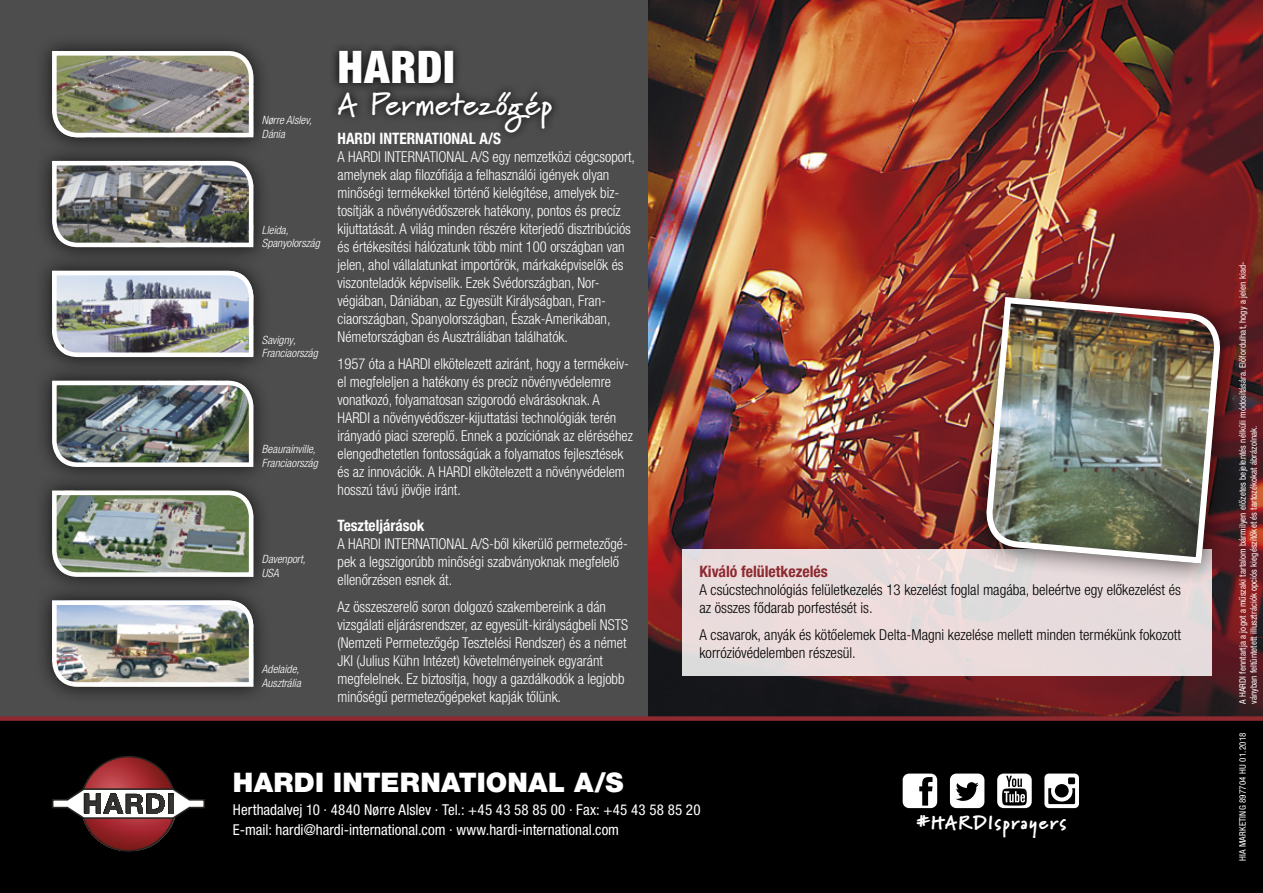
<style>
.page{position:relative;width:1263px;height:893px;background:#4d4d4d}
.page>*{position:absolute;margin:0;border:0;box-sizing:border-box;transform-origin:0 0}
.t1{font:900 condensed 45px "Helvetica Neue LT Pro";letter-spacing:.02em;color:#fff}
.t2{font:700 31.5px "Marydale";letter-spacing:.015em;color:#fff}
.t3{font:900 27px "Helvetica Neue LT Pro";letter-spacing:.01em;color:#fff}
.t4{font:900 19.5px "Marydale";letter-spacing:.07em;color:#fff}
.t5{font:700 condensed 15.75px "Helvetica Neue LT Pro";color:#fff}
.t6{font:700 condensed 15.75px "Helvetica Neue LT Pro";color:#8e2930}
.t7{font:300 condensed 15px/18px "Helvetica Neue LT Pro";color:#fff}
.t8{font:300 condensed 15px/18px "Helvetica Neue LT Pro";color:#000}
.t9{font:condensed 15px/19.5px "Helvetica Neue LT Pro";color:#fff}
.t10{font:italic 300 condensed 11.4px/13.6px "Helvetica Neue LT Pro";color:#fff}
.t11{font:condensed 9px/10.8px "Helvetica Neue LT Pro";letter-spacing:.01em;color:#fff}
</style>
<div class="page">
<img style="left:648px;top:0;width:615px;height:716px">
<div style="left:682px;top:549px;width:530px;height:126px;background:#e9dcdc"></div>
<div style="left:34px;top:33px;width:237px;height:122px;background:#000;opacity:.75"></div>
<img style="left:50px;top:49px;width:206px;height:91px">
<div style="left:34px;top:143px;width:237px;height:122px;background:#434343"></div>
<img style="left:50px;top:159px;width:206px;height:90px">
<div style="left:34px;top:253px;width:237px;height:122px;background:#424242"></div>
<img style="left:50px;top:268px;width:206px;height:91px">
<div style="left:34px;top:363px;width:237px;height:122px;background:#434343"></div>
<img style="left:50px;top:378px;width:206px;height:91px">
<div style="left:34px;top:472px;width:237px;height:122px;background:#434343"></div>
<img style="left:50px;top:488px;width:206px;height:91px">
<div style="left:34px;top:582px;width:237px;height:122px;background:#444"></div>
<img style="left:50px;top:598px;width:206px;height:91px">
<div style="left:0;top:718px;width:1263px;height:175px;background:#000"></div>
<div style="left:0;top:716px;width:1263px;height:5px;background:#8e2930"></div>
<svg style="left:334px;top:46px;width:123px;height:37px;background:#242424"></svg>
<svg style="left:336px;top:83px;width:219px;height:52px"></svg>
<div style="left:963px;top:274px;width:280px;height:312px;background:#000;opacity:.75"></div>
<img style="left:984px;top:294px;width:239px;height:273px">
<svg style="left:52px;top:756px;width:153px;height:95px"></svg>
<svg style="left:903px;top:774px;width:34px;height:34px"></svg>
<svg style="left:950px;top:774px;width:34px;height:34px"></svg>
<svg style="left:997px;top:774px;width:35px;height:34px"></svg>
<svg style="left:1044px;top:774px;width:35px;height:34px"></svg>
<p class="t10" style="left:262px;top:113px;width:51px">Nørre Alslev,<br>Dánia</p>
<p class="t10" style="left:262px;top:223px;width:59px">Lleida,<br>Spanyolország</p>
<p class="t10" style="left:262px;top:333px;width:58px">Savigny,<br>Franciaország</p>
<p class="t10" style="left:262px;top:443px;width:58px">Beaurainville,<br>Franciaország</p>
<p class="t10" style="left:262px;top:552px;width:45px">Davenport,<br>USA</p>
<p class="t10" style="left:262px;top:662px;width:40px">Adelaide,<br>Ausztrália</p>
<h1 class="t1" style="left:338px;top:40px;width:119px">HARDI</h1>
<h2 class="t2" style="left:338px;top:85px;width:216px">A Permetezőgép</h2>
<p class="t5" style="left:338px;top:129px;width:165px">HARDI INTERNATIONAL A/S</p>
<p class="t7" style="left:338px;top:148px;width:299px">A HARDI INTERNATIONAL A/S egy nemzetközi cégcsoport, amelynek alap filozófiája a felhasználói igények olyan minőségi termékekkel történő kielégítése, amelyek biz&shy;tosítják a növényvédőszerek hatékony, pontos és precíz kijuttatását. A világ minden részére kiterjedő disztribúciós és értékesítési hálózatunk több mint 100 országban van jelen, ahol vállalatunkat importőrök, márkaképviselők és viszonteladók képviselik. Ezek Svédországban, Nor&shy;végiában, Dániában, az Egyesült Királyságban, Fran&shy;ciaországban, Spanyolországban, Észak-Amerikában, Németországban és Ausztráliában találhatók.</p>
<p class="t7" style="left:338px;top:355px;width:297px">1957 óta a HARDI elkötelezett aziránt, hogy a termékeiv&shy;el megfeleljen a hatékony és precíz növényvédelemre vonatkozó, folyamatosan szigorodó elvárásoknak. A HARDI a növényvédőszer-kijuttatási technológiák terén irányadó piaci szereplő. Ennek a pozíciónak az eléréséhez elengedhetetlen fontosságúak a folyamatos fejlesztések és az innovációk. A HARDI elkötelezett a növényvédelem hosszú távú jövője iránt.</p>
<p class="t5" style="left:338px;top:516px;width:89px">Teszteljárások</p>
<p class="t7" style="left:338px;top:535px;width:292px">A HARDI INTERNATIONAL A/S-ből kikerülő permetezőgé&shy;pek a legszigorúbb minőségi szabványoknak megfelelő ellenőrzésen esnek át.</p>
<p class="t7" style="left:338px;top:598px;width:292px">Az összeszerelő soron dolgozó szakembereink a dán vizsgálati eljárásrendszer, az egyesült-királyságbeli NSTS (Nemzeti Permetezőgép Tesztelési Rendszer) és a német JKI (Julius Kühn Intézet) követelményeinek egyaránt megfelelnek. Ez biztosítja, hogy a gazdálkodók a legjobb minőségű permetezőgépeket kapják tőlünk.</p>
<p class="t6" style="left:699px;top:562px;width:130px">Kiváló felületkezelés</p>
<p class="t8" style="left:699px;top:581px;width:483px">A csúcstechnológiás felületkezelés 13 kezelést foglal magába, beleértve egy előkezelést és az összes fődarab porfestését is.</p>
<p class="t8" style="left:699px;top:626px;width:483px">A csavarok, anyák és kötőelemek Delta-Magni kezelése mellett minden termékünk fokozott korrózióvédelemben részesül.</p>
<h3 class="t3" style="left:233px;top:766px;width:392px">HARDI INTERNATIONAL A/S</h3>
<p class="t9" style="left:233px;top:800px;width:469px">Herthadalvej 10 · 4840 Nørre Alslev · Tel.: +45 43 58 85 00 · Fax: +45 43 58 85 20<br>E-mail: hardi@hardi-international.com · www.hardi-international.com</p>
<h3 class="t4" style="left:917px;top:811px;width:151px">#HARDIsprayers</h3>
<p class="t11" style="left:1237px;top:704px;width:444px;rotate:-90deg">A HARDI fenntartja a jogot a műszaki tartalom bármilyen előzetes bejelentés nélküli módosítására. Előfordulhat, hogy a jelen kiad&shy;ványban feltüntetett illusztrációk opciós kiegészítőket és tartozékokat ábrázolnak.</p>
<p class="t11" style="left:1237px;top:861px;width:130px;rotate:-90deg">HIA MARKETING 897704 HU 01.2018</p>
</div>
